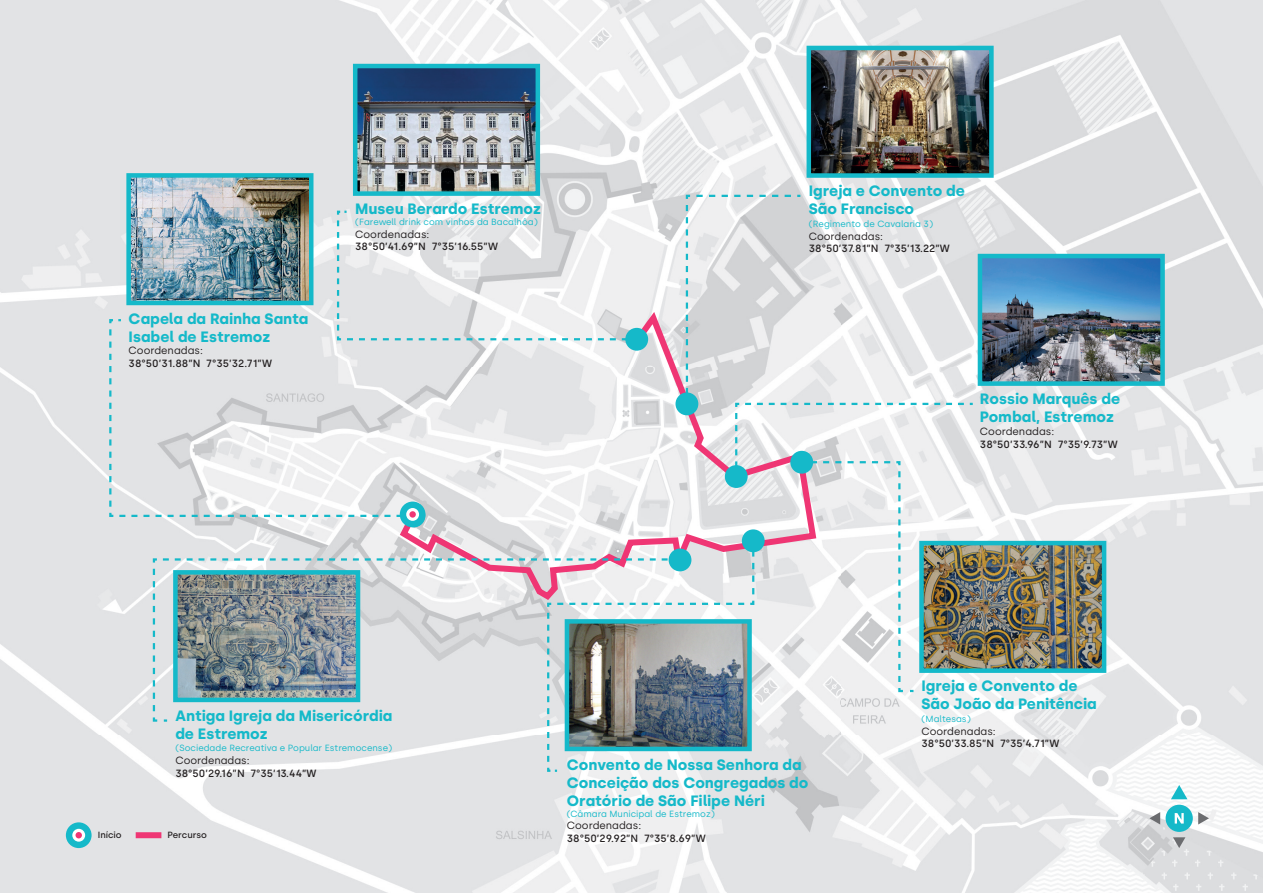
<style>
.page{position:relative;width:1263px;height:893px;background:#fff}
.page>*{position:absolute;margin:0;border:0;box-sizing:border-box;transform-origin:0 0}
.t1{font:700 15px/18px "Silka";color:#15b9c9}
.t2{font:500 10.5px "Silka";color:#231f20}
.t3{font:10.5px "Silka";color:#231f20}
.t4{font:9px "Silka";color:#15b9c9}
.t5{font:500 9px "Silka";color:#231f20}
</style>
<div class="page">
<img style="left:0;top:0;width:1263px;height:893px">
<div style="left:1165px;top:805px;width:28px;height:27px;background:#15b9c9;border-radius:50%"></div>
<svg style="left:1171px;top:785px;width:16px;height:14px"></svg>
<svg style="left:1149px;top:812px;width:11px;height:12px"></svg>
<svg style="left:1173px;top:837px;width:12px;height:11px"></svg>
<svg style="left:1198px;top:812px;width:11px;height:12px"></svg>
<svg style="left:1175px;top:813px;width:9px;height:10px"></svg>
<img style="left:131px;top:178px;width:177px;height:16px">
<div style="left:126px;top:173px;width:187px;height:132px;border:4px solid #15b9c9"></div>
<img style="left:358px;top:69px;width:177px;height:122px">
<div style="left:353px;top:64px;width:187px;height:132px;border:4px solid #15b9c9"></div>
<img style="left:811px;top:51px;width:178px;height:122px">
<div style="left:806px;top:46px;width:188px;height:132px;border:4px solid #15b9c9"></div>
<img style="left:983px;top:259px;width:177px;height:122px">
<div style="left:978px;top:254px;width:187px;height:132px;border:4px solid #15b9c9"></div>
<img style="left:975px;top:546px;width:126px;height:122px">
<div style="left:919px;top:541px;width:187px;height:132px;border:4px solid #15b9c9"></div>
<svg style="left:546px;top:765px;width:209px;height:8px"></svg>
<svg style="left:109px;top:194px;width:866px;height:571px"></svg>
<div style="left:136px;top:832px;width:25px;height:6px;background:#ef3674"></div>
<div style="left:66px;top:822px;width:26px;height:26px;background:#15b9c9;border-radius:50%"></div>
<svg style="left:72px;top:829px;width:13px;height:13px"></svg>
<svg style="left:76px;top:832px;width:6px;height:6px"></svg>
<div style="left:400px;top:502px;width:25px;height:25px;background:#15b9c9;border-radius:50%"></div>
<svg style="left:406px;top:508px;width:13px;height:13px"></svg>
<div style="left:409px;top:511px;width:7px;height:7px;background:#ef3674;border-radius:50%"></div>
<p class="t1" style="left:129px;top:309px;width:181px">Capela da Rainha Santa<br>Isabel de Estremoz</p>
<p class="t3" style="left:129px;top:344px;width:76px">Coordenadas:</p>
<p class="t2" style="left:129px;top:357px;width:145px">38°50’31.88”N 7°35’32.71”W</p>
<p class="t1" style="left:355px;top:200px;width:187px">Museu Berardo Estremoz</p>
<p class="t4" style="left:355px;top:217px;width:184px">(Farewell drink com vinhos da Bacalhôa)</p>
<p class="t3" style="left:355px;top:228px;width:76px">Coordenadas:</p>
<p class="t2" style="left:355px;top:240px;width:144px">38°50’41.69”N 7°35’16.55”W</p>
<p class="t1" style="left:809px;top:182px;width:157px">Igreja e Convento de<br>São Francisco</p>
<p class="t4" style="left:809px;top:218px;width:126px">(Regimento de Cavalaria 3)</p>
<p class="t3" style="left:809px;top:230px;width:76px">Coordenadas:</p>
<p class="t2" style="left:809px;top:242px;width:143px">38°50’37.81”N 7°35’13.22”W</p>
<p class="t1" style="left:980px;top:390px;width:142px">Rossio Marquês de<br>Pombal, Estremoz</p>
<p class="t3" style="left:980px;top:425px;width:76px">Coordenadas:</p>
<p class="t2" style="left:980px;top:438px;width:139px">38°50’33.96”N 7°35’9.73”W</p>
<p class="t1" style="left:175px;top:706px;width:218px">Antiga Igreja da Misericórdia de Estremoz</p>
<p class="t4" style="left:175px;top:743px;width:218px">(Sociedade Recreativa e Popular Estremocense)</p>
<p class="t3" style="left:175px;top:754px;width:76px">Coordenadas:</p>
<p class="t2" style="left:175px;top:767px;width:143px">38°50’29.16”N 7°35’13.44”W</p>
<p class="t1" style="left:567px;top:755px;width:243px">Convento de Nossa Senhora da<br>Conceição dos Congregados do<br>Oratório de São Filipe Néri</p>
<p class="t4" style="left:567px;top:808px;width:149px">(Câmara Municipal de Estremoz)</p>
<p class="t3" style="left:567px;top:819px;width:76px">Coordenadas:</p>
<p class="t5" style="left:98px;top:829px;width:25px">Início</p>
<p class="t5" style="left:168px;top:829px;width:41px">Percurso</p>
<p class="t2" style="left:567px;top:832px;width:140px">38°50’29.92”N 7°35’8.69”W</p>
<p class="t1" style="left:921px;top:677px;width:177px">Igreja e Convento de<br>São João da Penitência</p>
<p class="t4" style="left:921px;top:713px;width:51px">(Maltesas)</p>
<p class="t3" style="left:921px;top:725px;width:76px">Coordenadas:</p>
<p class="t2" style="left:921px;top:737px;width:139px">38°50’33.85”N 7°35’4.71”W</p>
</div>
